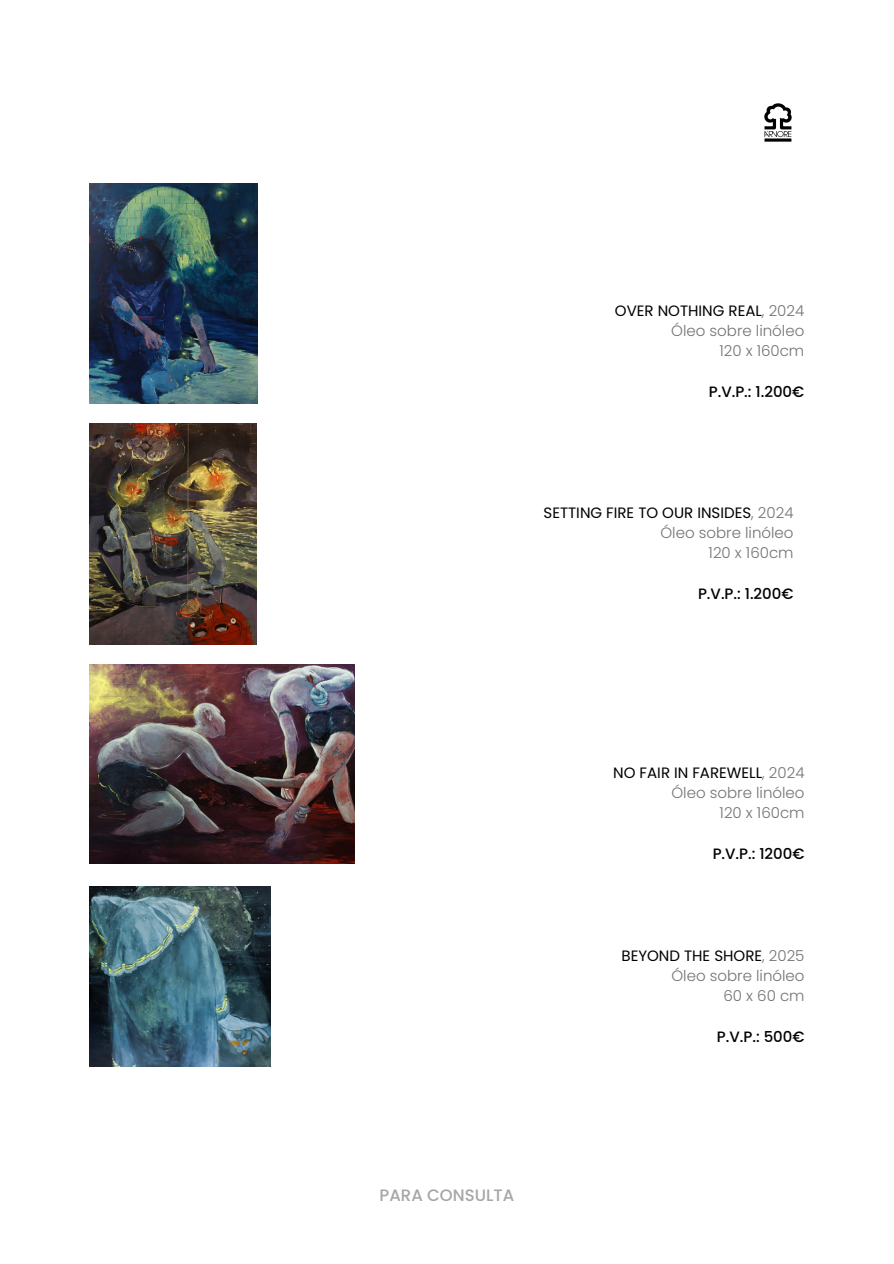
<style>
.page{position:relative;width:894px;height:1264px;background:#fff}
.page>*{position:absolute;margin:0;border:0;box-sizing:border-box;transform-origin:0 0}
.t1{font:500 16.5px "Poppins";color:#a6a6a6}
.t2{font:300 15px "Poppins";color:#737373}
.t3{font:15px "Poppins";color:#000}
.t4{font:500 15px "Poppins";color:#000}
.s1{font-weight:300;color:#737373}
</style>
<div class="page">
<img style="left:764px;top:103px;width:28px;height:39px">
<img style="left:89px;top:184px;width:168px;height:219px">
<img style="left:89px;top:423px;width:167px;height:221px">
<img style="left:89px;top:664px;width:265px;height:199px">
<img style="left:89px;top:886px;width:182px;height:180px">
<p class="t3" style="left:614px;top:300px;width:191px">OVER NOTHING REAL<span class="s1">, 2024</span></p>
<p class="t2" style="left:671px;top:320px;width:134px">Óleo sobre linóleo</p>
<h1 class="t2" style="left:719px;top:341px;width:86px">120 x 160cm</h1>
<p class="t4" style="left:708px;top:381px;width:97px">P.V.P.: 1.200€</p>
<p class="t3" style="left:543px;top:502px;width:251px">SETTING FIRE TO OUR INSIDES<span class="s1">, 2024</span></p>
<p class="t2" style="left:660px;top:522px;width:134px">Óleo sobre linóleo</p>
<h1 class="t2" style="left:708px;top:542px;width:86px">120 x 160cm</h1>
<p class="t4" style="left:697px;top:583px;width:97px">P.V.P.: 1.200€</p>
<p class="t1" style="left:379px;top:1183px;width:136px">PARA CONSULTA</p>
<p class="t3" style="left:613px;top:762px;width:193px">NO FAIR IN FAREWELL<span class="s1">, 2024</span></p>
<p class="t2" style="left:671px;top:782px;width:134px">Óleo sobre linóleo</p>
<h1 class="t2" style="left:719px;top:802px;width:86px">120 x 160cm</h1>
<h1 class="t4" style="left:712px;top:843px;width:93px">P.V.P.: 1200€</h1>
<p class="t3" style="left:621px;top:945px;width:184px">BEYOND THE SHORE<span class="s1">, 2025</span></p>
<p class="t2" style="left:671px;top:965px;width:134px">Óleo sobre linóleo</p>
<h1 class="t2" style="left:723px;top:985px;width:83px">60 x 60 cm</h1>
<p class="t4" style="left:716px;top:1026px;width:89px">P.V.P.: 500€</p>
</div>
